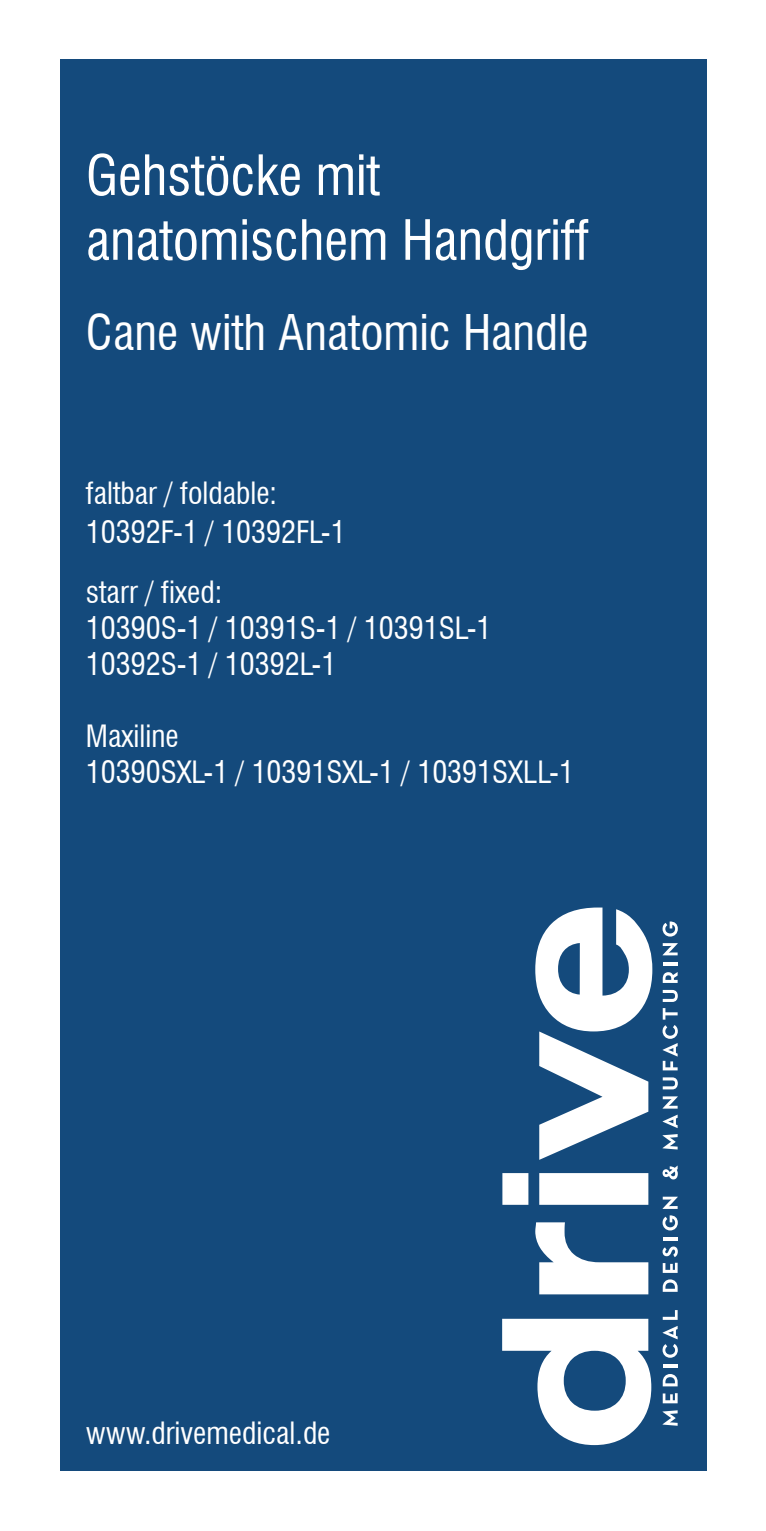
<style>
.page{position:relative;width:766px;height:1531px;background:#fff}
.page>*{position:absolute;margin:0;border:0;box-sizing:border-box;transform-origin:0 0}
.t1{font:condensed 54px/64.8px "Swiss 721 BT";color:#fff}
.t2{font:condensed 48px "Swiss 721 BT";color:#fff}
.t3{font:condensed 30px/36px "Swiss 721 BT";color:#fff}
</style>
<div class="page">
<div style="left:60px;top:60px;width:646px;height:1411px;background:#144a7c"></div>
<svg style="left:535px;top:1222px;width:113px;height:72px"></svg>
<svg style="left:502px;top:1173px;width:146px;height:32px"></svg>
<svg style="left:535px;top:907px;width:117px;height:253px"></svg>
<svg style="left:502px;top:1319px;width:149px;height:126px"></svg>
<svg style="left:662px;top:1410px;width:15px;height:16px"></svg>
<svg style="left:662px;top:1393px;width:15px;height:10px"></svg>
<svg style="left:662px;top:1374px;width:15px;height:12px"></svg>
<hr style="left:662px;top:1364px;width:15px;height:3px;background:#fff">
<svg style="left:662px;top:1326px;width:15px;height:32px"></svg>
<svg style="left:662px;top:1310px;width:15px;height:10px"></svg>
<svg style="left:662px;top:1279px;width:15px;height:13px"></svg>
<svg style="left:662px;top:1263px;width:15px;height:10px"></svg>
<svg style="left:662px;top:1246px;width:15px;height:11px"></svg>
<hr style="left:662px;top:1237px;width:15px;height:3px;background:#fff">
<svg style="left:662px;top:1215px;width:15px;height:15px"></svg>
<svg style="left:662px;top:1196px;width:15px;height:13px"></svg>
<svg style="left:662px;top:1166px;width:15px;height:13px"></svg>
<svg style="left:662px;top:1134px;width:15px;height:15px"></svg>
<svg style="left:662px;top:1115px;width:15px;height:13px"></svg>
<svg style="left:662px;top:1096px;width:15px;height:12px"></svg>
<svg style="left:662px;top:1077px;width:15px;height:12px"></svg>
<svg style="left:662px;top:1025px;width:15px;height:45px"></svg>
<svg style="left:662px;top:1008px;width:15px;height:11px"></svg>
<svg style="left:662px;top:990px;width:15px;height:12px"></svg>
<svg style="left:662px;top:972px;width:15px;height:11px"></svg>
<hr style="left:662px;top:962px;width:15px;height:3px;background:#fff">
<svg style="left:662px;top:943px;width:15px;height:12px"></svg>
<svg style="left:662px;top:921px;width:15px;height:15px"></svg>
<h1 class="t1" style="left:86px;top:143px;width:504px">Gehstöcke mit anatomischem Handgriff</h1>
<h2 class="t2" style="left:86px;top:304px;width:504px">Cane with Anatomic Handle</h2>
<p class="t3" style="left:86px;top:474px;width:261px;line-height:39px">faltbar / foldable:<br>10392F-1 / 10392FL-1</p>
<p class="t3" style="left:86px;top:574px;width:407px">starr / fixed:<br>10390S-1 / 10391S-1 / 10391SL-1<br>10392S-1 / 10392L-1</p>
<p class="t3" style="left:86px;top:718px;width:489px">Maxiline<br>10390SXL-1 / 10391SXL-1 / 10391SXLL-1</p>
<p class="t3" style="left:86px;top:1415px;width:246px">www.drivemedical.de</p>
</div>
